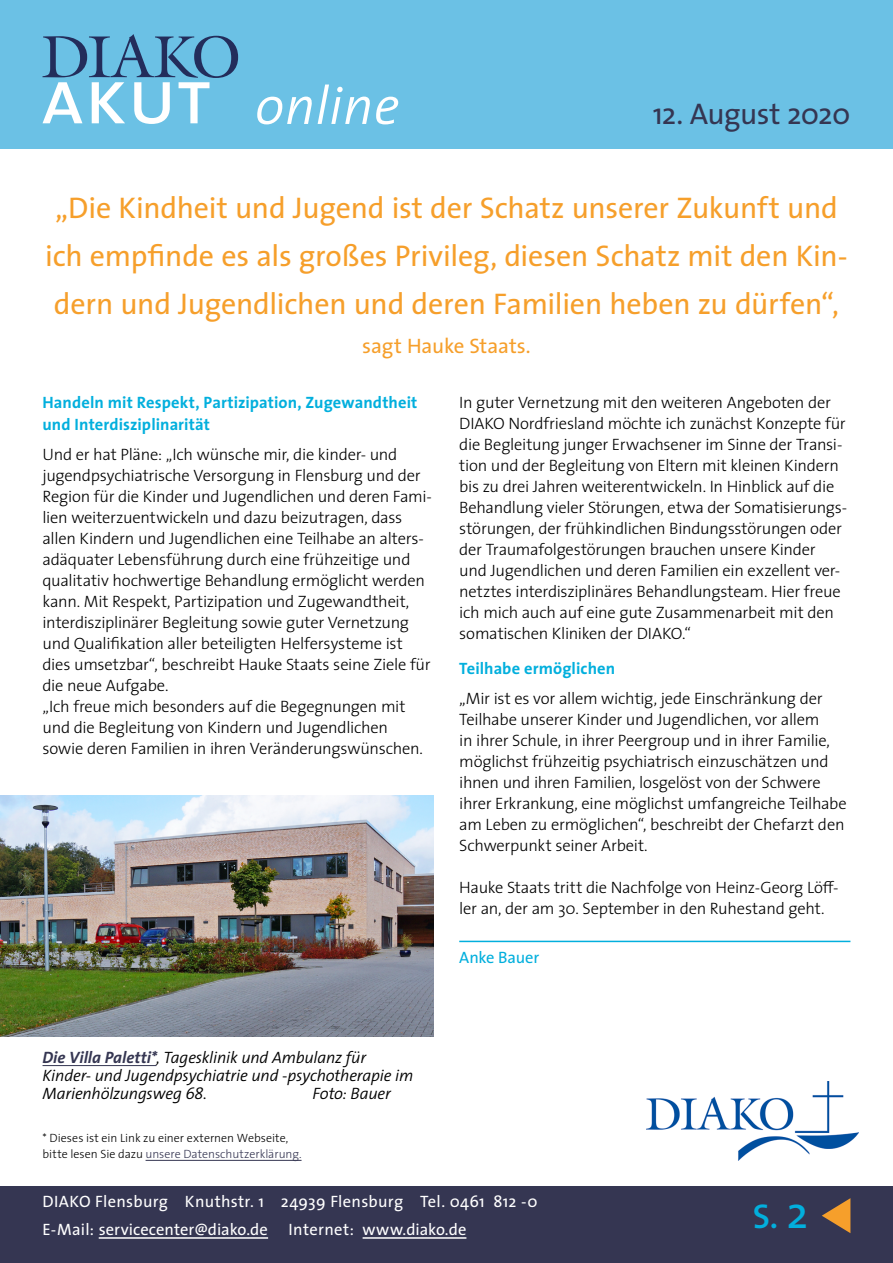
<style>
.page{position:relative;width:893px;height:1263px;background:#fff}
.page>*{position:absolute;margin:0;border:0;box-sizing:border-box;transform-origin:0 0}
.Headline_Hellblau_36{font:italic 300 54px "The Sans";letter-spacing:.005em;color:#fff}
.Headline_20_Pt_blau{font:600 34.5px "The Sans";color:#02afdd}
.Zitat_orange{font:30px/48px "The Sans";letter-spacing:-.005em;color:#f69f2b;text-align:center}
.t1{font:30px "The Sans";letter-spacing:-.02em;color:#353652}
.Inhalt_Introtext{font:21px "The Sans";letter-spacing:-.005em;color:#f69f2b}
.Inhalt_Fliesstext_11{font:300 16.5px/21px "The Sans";letter-spacing:-.015em;color:#000}
.Bildunterschrift{font:italic 300 16.5px/18px "The Sans";letter-spacing:-.01em;color:#000}
.Adresse_weiss{font:16.5px "The Sans";letter-spacing:.015em;color:#fff}
.Zwsichen-Überschrift{font:700 16.5px/22.5px "The Sans";letter-spacing:.005em;color:#02afdd}
.Autor_mit_Linie_12Pt{font:16.5px "The Sans";letter-spacing:-.01em;color:#02afdd}
.Inhalt_Fliesstext_11-2{font:300 12px/16.5px "The Sans";color:#000}
.s1{font-weight:700;color:#353652}
.s2{color:#353652}
.s3{font-weight:400;font-size:45px}
</style>
<div class="page">
<div style="left:0;top:1186px;width:893px;height:77px;background:#353652"></div>
<hr style="left:99px;top:1237px;width:169px;height:2px;background:#fff">
<hr style="left:363px;top:1237px;width:103px;height:2px;background:#fff">
<div style="left:0;top:0;width:893px;height:149px;background:#6bc1e5"></div>
<svg style="left:43px;top:34px;width:195px;height:90px"></svg>
<img style="left:646px;top:1081px;width:213px;height:79px">
<svg style="left:822px;top:1198px;width:28px;height:35px"></svg>
<hr style="left:459px;top:941px;width:391px;height:1px;background:#02afdd">
<img style="left:0;top:795px;width:434px;height:242px">
<hr style="left:43px;top:1065px;width:113px;height:1px;background:#353652">
<hr style="left:146px;top:1160px;width:156px;height:1px;background:#353652">
<p class="Headline_Hellblau_36" style="left:255px;top:61px;width:146px">online</p>
<p class="t1" style="left:653px;top:89px;width:199px">12. August 2020</p>
<p class="Zitat_orange" style="left:45px;top:183px;width:804px">„Die Kindheit und Jugend ist der Schatz unserer Zukunft und ich empfinde es als großes Privileg, diesen Schatz mit den Kin&shy;dern und Jugendlichen und deren Familien heben zu dürfen“,</p>
<p class="Inhalt_Introtext" style="left:362px;top:328px;width:170px">sagt Hauke Staats.</p>
<p class="Zwsichen-Überschrift" style="left:43px;top:391px;width:376px">Handeln mit Respekt, Partizipation, Zugewandtheit und Interdisziplinarität</p>
<p class="Inhalt_Fliesstext_11" style="left:43px;top:443px;width:391px">Und er hat Pläne: „Ich wünsche mir, die kinder- und jugendpsychiatrische Versorgung in Flensburg und der Region für die Kinder und Jugendlichen und deren Fami&shy;lien weiterzuentwickeln und dazu beizutragen, dass allen Kindern und Jugendlichen eine Teilhabe an alters&shy;adäquater Lebensführung durch eine frühzeitige und qualitativ hochwertige Behandlung ermöglicht werden kann. Mit Respekt, Partizipation und Zugewandtheit, interdisziplinärer Begleitung sowie guter Vernetzung und Qualifikation aller beteiligten Helfersysteme ist dies umsetzbar“, beschreibt Hauke Staats seine Ziele für die neue Aufgabe.</p>
<p class="Inhalt_Fliesstext_11" style="left:43px;top:695px;width:382px">„Ich freue mich besonders auf die Begegnungen mit und die Begleitung von Kindern und Jugendlichen sowie deren Familien in ihren Veränderungswünschen.</p>
<p class="Inhalt_Fliesstext_11" style="left:459px;top:391px;width:389px">In guter Vernetzung mit den weiteren Angeboten der DIAKO Nordfriesland möchte ich zunächst Konzepte für die Begleitung junger Erwachsener im Sinne der Transi&shy;tion und der Begleitung von Eltern mit kleinen Kindern bis zu drei Jahren weiterentwickeln. In Hinblick auf die Behandlung vieler Störungen, etwa der Somatisierungs&shy;störungen, der frühkindlichen Bindungsstörungen oder der Traumafolgestörungen brauchen unsere Kinder und Jugendlichen und deren Familien ein exzellent ver&shy;netztes interdisziplinäres Behandlungsteam. Hier freue ich mich auch auf eine gute Zusammenarbeit mit den somatischen Kliniken der DIAKO.“</p>
<p class="Zwsichen-Überschrift" style="left:459px;top:657px;width:158px">Teilhabe ermöglichen</p>
<p class="Inhalt_Fliesstext_11" style="left:459px;top:687px;width:389px">„Mir ist es vor allem wichtig, jede Einschränkung der Teilhabe unserer Kinder und Jugendlichen, vor allem<br>in ihrer Schule, in ihrer Peergroup und in ihrer Familie, möglichst frühzeitig psychiatrisch einzuschätzen und ihnen und ihren Familien, losgelöst von der Schwere ihrer Erkrankung, eine möglichst umfangreiche Teilhabe am Leben zu ermöglichen“, beschreibt der Chefarzt den Schwerpunkt seiner Arbeit.</p>
<p class="Inhalt_Fliesstext_11" style="left:459px;top:876px;width:381px">Hauke Staats tritt die Nachfolge von Heinz-Georg Löff&shy;ler an, der am 30. September in den Ruhestand geht.</p>
<p class="Autor_mit_Linie_12Pt" style="left:459px;top:944px;width:81px">Anke Bauer</p>
<p class="Bildunterschrift" style="left:43px;top:1048px;width:372px"><span class="s1">Die Villa Paletti*</span>, Tagesklinik und Ambulanz für<br>Kinder- und Jugendpsychiatrie und -psychotherapie im<br>Marienhölzungsweg 68.</p>
<p class="Bildunterschrift" style="left:313px;top:1084px;width:80px">Foto: Bauer</p>
<p class="Inhalt_Fliesstext_11-2" style="left:43px;top:1129px;width:261px">* Dieses ist ein Link zu einer externen Webseite, bitte lesen Sie dazu <span class="s2">unsere Datenschutzerklärung.</span></p>
<p class="Adresse_weiss" style="left:43px;top:1188px;width:496px">DIAKO Flensburg Knuthstr. 1 24939 Flensburg Tel. 0461 812 -0</p>
<p class="Adresse_weiss" style="left:43px;top:1216px;width:425px">E-Mail: servicecenter@diako.de Internet: www.diako.de</p>
<p class="Headline_20_Pt_blau" style="left:753px;top:1187px;width:57px">S. <span class="s3">2</span></p>
</div>
